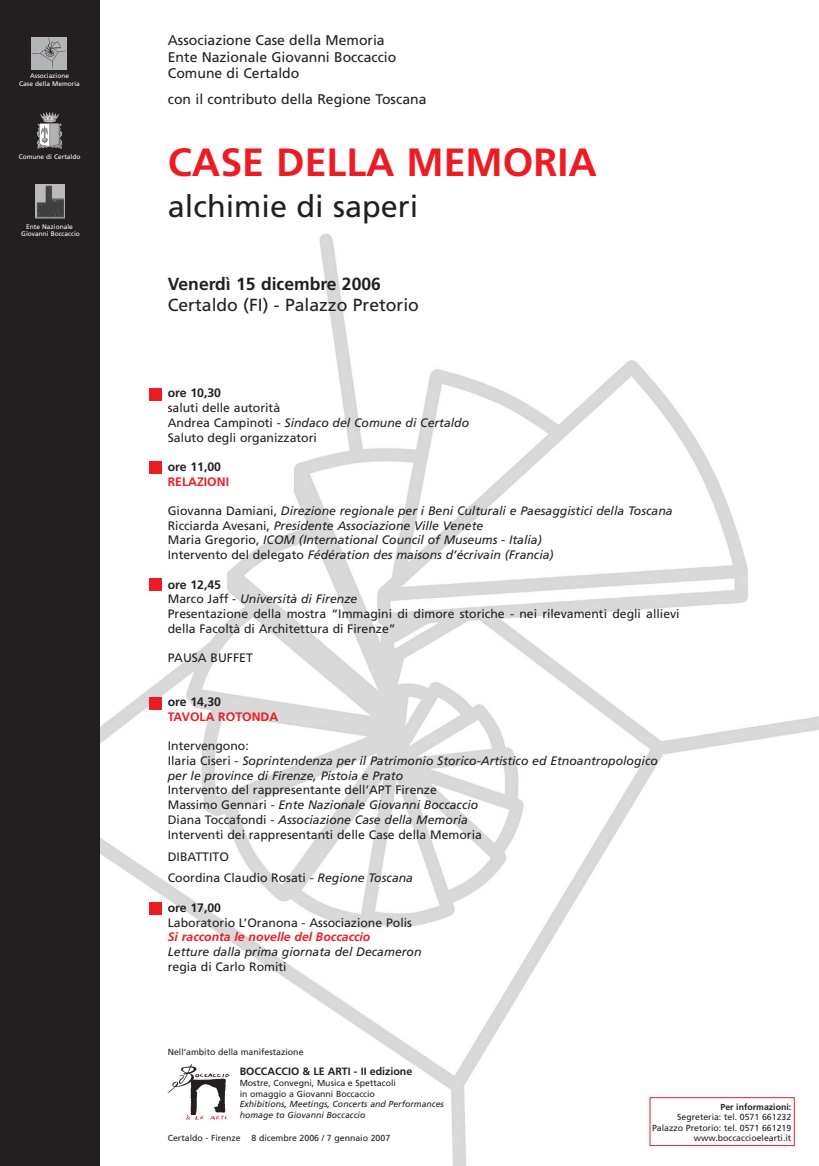
<style>
.page{position:relative;width:819px;height:1166px;background:#fff}
.page>*{position:absolute;margin:0;border:0;box-sizing:border-box;transform-origin:0 0}
.t1{font:700 39.38px "Frutiger";color:#ed1c24}
.t2{font:30.62px "Frutiger";color:#231f20}
.t3{font:17.5px "Frutiger";color:#231f20}
.t4{font:700 17.5px "Frutiger";color:#231f20}
.t5{font:14px/16.8px "Frutiger";color:#231f20}
.t6{font:12.25px/14.7px "Frutiger";color:#231f20}
.t7{font:italic 12.25px/14.7px "Frutiger";color:#231f20}
.t8{font:700 12.25px "Frutiger";color:#231f20}
.t9{font:italic 700 12.25px "Frutiger";color:#ed1c24}
.t10{font:700 12.25px "Frutiger";color:#ed1c24}
.t11{font:700 10.59px "Frutiger";color:#231f20}
.t12{font:8.75px/10.5px "Frutiger";color:#231f20}
.t13{font:italic 8.75px/10.5px "Frutiger";color:#231f20}
.t14{font:700 8.75px "Frutiger";color:#231f20}
.t15{font:6.56px/7.9px "Frutiger";color:#fff;text-align:center}
.s1{font-style:italic}
.s2{font-style:normal}
.s3{font-weight:700}
</style>
<div class="page">
<img style="left:99px;top:205px;width:719px;height:960px">
<div style="left:0;top:0;width:99px;height:1165px;background:#231f20"></div>
<img style="left:35px;top:185px;width:30px;height:33px">
<img style="left:37px;top:112px;width:25px;height:37px">
<img style="left:166px;top:1063px;width:30px;height:31px">
<svg style="left:195px;top:1072px;width:34px;height:6px"></svg>
<svg style="left:210px;top:1114px;width:17px;height:6px"></svg>
<img style="left:189px;top:1077px;width:38px;height:37px">
<svg style="left:187px;top:1114px;width:17px;height:6px"></svg>
<div style="left:149px;top:388px;width:12px;height:12px;background:#ed1c24"></div>
<div style="left:149px;top:461px;width:12px;height:12px;background:#ed1c24"></div>
<div style="left:149px;top:697px;width:12px;height:12px;background:#ed1c24"></div>
<div style="left:149px;top:578px;width:12px;height:12px;background:#ed1c24"></div>
<div style="left:149px;top:902px;width:12px;height:12px;background:#ed1c24"></div>
<div style="left:649px;top:1097px;width:145px;height:49px;border:1px solid #ed1c24"></div>
<div style="left:31px;top:37px;width:36px;height:33px;background:#b2b4b6"></div>
<img style="left:32px;top:38px;width:35px;height:31px">
<p class="t15" style="left:19px;top:73px;width:62px">Associazione<br>Case della Memoria</p>
<p class="t15" style="left:19px;top:154px;width:63px">Comune di Certaldo</p>
<p class="t15" style="left:21px;top:223px;width:60px">Ente Nazionale<br>Giovanni Boccaccio</p>
<p class="t5" style="left:168px;top:33px;width:230px">Associazione Case della Memoria<br>Ente Nazionale Giovanni Boccaccio<br>Comune di Certaldo</p>
<p class="t5" style="left:168px;top:92px;width:260px">con il contributo della Regione Toscana</p>
<h1 class="t1" style="left:168px;top:147px;width:430px">CASE DELLA MEMORIA</h1>
<h2 class="t2" style="left:168px;top:194px;width:252px">alchimie di saperi</h2>
<h3 class="t4" style="left:168px;top:277px;width:214px">Venerdì 15 dicembre 2006</h3>
<h3 class="t3" style="left:168px;top:298px;width:252px">Certaldo (FI) - Palazzo Pretorio</h3>
<p class="t8" style="left:168px;top:388px;width:55px">ore 10,30</p>
<p class="t6" style="left:168px;top:401px;width:303px">saluti delle autorità<br>Andrea Campinoti - <span class="s1">Sindaco del Comune di Certaldo<br></span>Saluto degli organizzatori</p>
<p class="t8" style="left:168px;top:462px;width:55px">ore 11,00</p>
<p class="t10" style="left:168px;top:476px;width:63px">RELAZIONI</p>
<p class="t7" style="left:168px;top:504px;width:506px"><span class="s2">Giovanna Damiani,</span> Direzione regionale per i Beni Culturali e Paesaggistici della Toscana <span class="s2">Ricciarda Avesani,</span> Presidente Associazione Ville Venete<br><span class="s2">Maria Gregorio,</span> ICOM (International Council of Museums - Italia)<br><span class="s2">Intervento del delegato</span> Fédération des maisons d’écrivain (Francia)</p>
<p class="t6" style="left:168px;top:578px;width:513px"><span class="s3">ore 12,45<br></span>Marco Jaff - <span class="s1">Università di Firenze<br></span>Presentazione della mostra “Immagini di dimore storiche - nei rilevamenti degli allievi della Facoltà di Architettura di Firenze”</p>
<p class="t6" style="left:168px;top:651px;width:86px">PAUSA BUFFET</p>
<p class="t8" style="left:168px;top:697px;width:55px">ore 14,30</p>
<p class="t10" style="left:168px;top:711px;width:112px">TAVOLA ROTONDA</p>
<p class="t7" style="left:168px;top:739px;width:491px"><span class="s2">Intervengono:<br>Ilaria Ciseri -</span> Soprintendenza per il Patrimonio Storico-Artistico ed Etnoantropologico per le province di Firenze, Pistoia e Prato</p>
<p class="t6" style="left:168px;top:783px;width:315px">Intervento del rappresentante dell’APT Firenze Massimo Gennari - <span class="s1">Ente Nazionale Giovanni Boccaccio </span>Diana Toccafondi - <span class="s1">Associazione Case della Memoria </span>Interventi dei rappresentanti delle Case della Memoria</p>
<p class="t6" style="left:168px;top:846px;width:247px;line-height:21.5px">DIBATTITO<br>Coordina Claudio Rosati - <span class="s1">Regione Toscana</span></p>
<p class="t8" style="left:168px;top:902px;width:55px">ore 17,00</p>
<p class="t6" style="left:168px;top:915px;width:245px">Laboratorio L’Oranona - Associazione Polis</p>
<p class="t9" style="left:168px;top:932px;width:204px">Si racconta le novelle del Boccaccio</p>
<p class="t7" style="left:168px;top:945px;width:255px">Letture dalla prima giornata del Decameron</p>
<p class="t6" style="left:168px;top:960px;width:120px">regia di Carlo Romiti</p>
<p class="t12" style="left:168px;top:1047px;width:137px">Nell’ambito della manifestazione</p>
<p class="t11" style="left:239px;top:1066px;width:174px">BOCCACCIO &amp; LE ARTI - II edizione</p>
<p class="t12" style="left:239px;top:1078px;width:158px">Mostre, Convegni, Musica e Spettacoli in omaggio a Giovanni Boccaccio</p>
<p class="t13" style="left:239px;top:1099px;width:206px">Exhibitions, Meetings, Concerts and Performances homage to Giovanni Boccaccio</p>
<p class="t12" style="left:168px;top:1133px;width:224px">Certaldo - Firenze 8 dicembre 2006 / 7 gennaio 2007</p>
<p class="t14" style="left:720px;top:1103px;width:72px">Per informazioni:</p>
<p class="t12" style="left:651px;top:1112px;width:141px;text-align:right">Segreteria: tel. 0571 661232<br>Palazzo Pretorio: tel. 0571 661219 www.boccaccioelearti.it</p>
</div>
